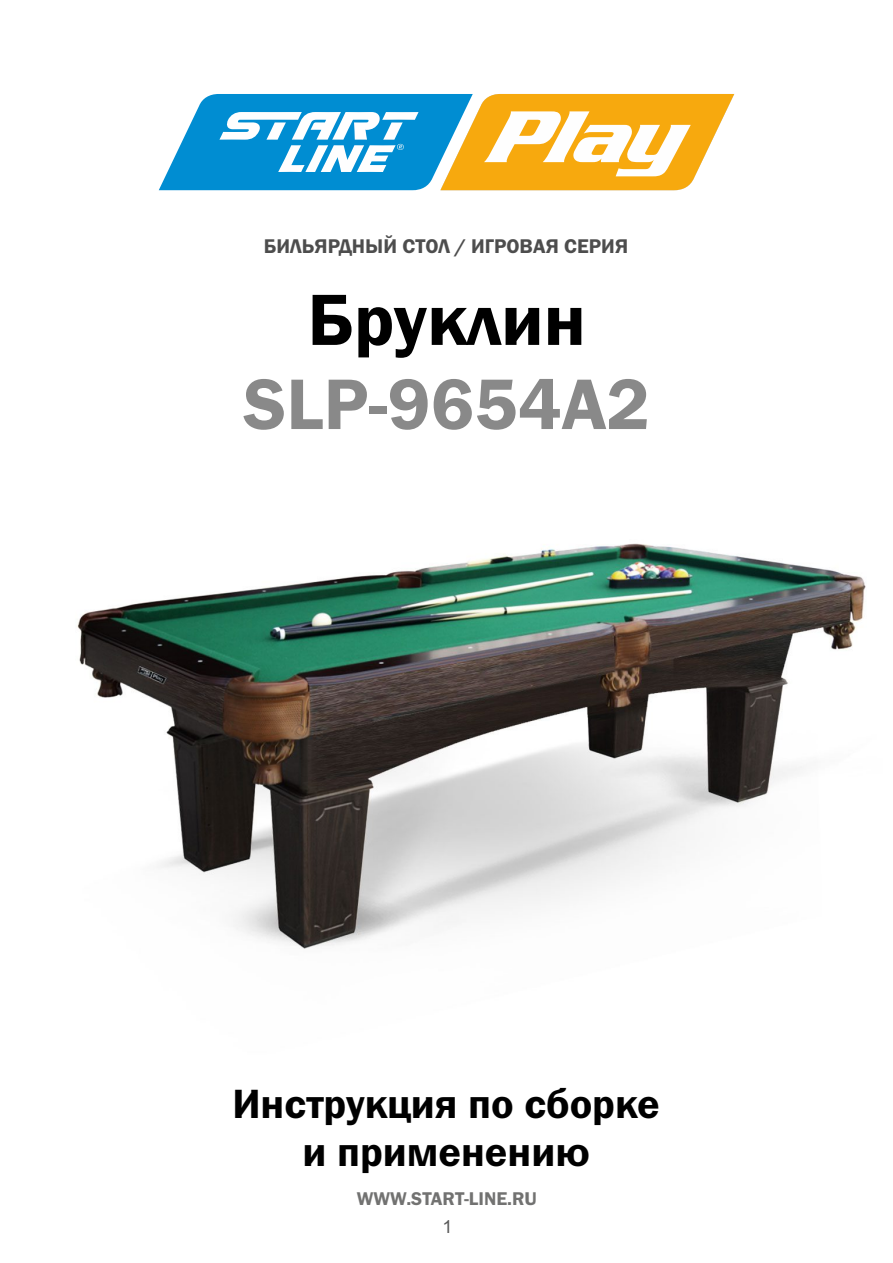
<style>
.page{position:relative;width:893px;height:1263px;background:#fff}
.page>*{position:absolute;margin:0;border:0;box-sizing:border-box;transform-origin:0 0}
.t1{font:600 75px "Franklin Gothic";color:#000}
.t2{font:600 73.95px "Franklin Gothic";color:#898989}
.t3{font:600 42.3px/48px "Franklin Gothic";color:#000;text-align:center}
.t4{font:600 20.55px "Franklin Gothic";color:#4d4d4d}
.t5{font:600 19.05px "Franklin Gothic";color:#727271}
.t6{font:18px "Arial";color:#5b5b5b}
</style>
<div class="page">
<img style="left:77px;top:543px;width:789px;height:406px">
<svg style="left:159px;top:94px;width:575px;height:96px"></svg>
<p class="t4" style="left:264px;top:238px;width:366px">БИЛЬЯРДНЫЙ СТОЛ / ИГРОВАЯ СЕРИЯ</p>
<h1 class="t1" style="left:308px;top:292px;width:280px">Бруклин</h1>
<h2 class="t2" style="left:243px;top:377px;width:408px">SLP-9654A2</h2>
<p class="t3" style="left:232px;top:1083px;width:429px">Инструкция по сборке и применению</p>
<p class="t5" style="left:357px;top:1191px;width:181px">WWW.START-LINE.RU</p>
<p class="t6" style="left:443px;top:1219px;width:12px">1</p>
</div>
